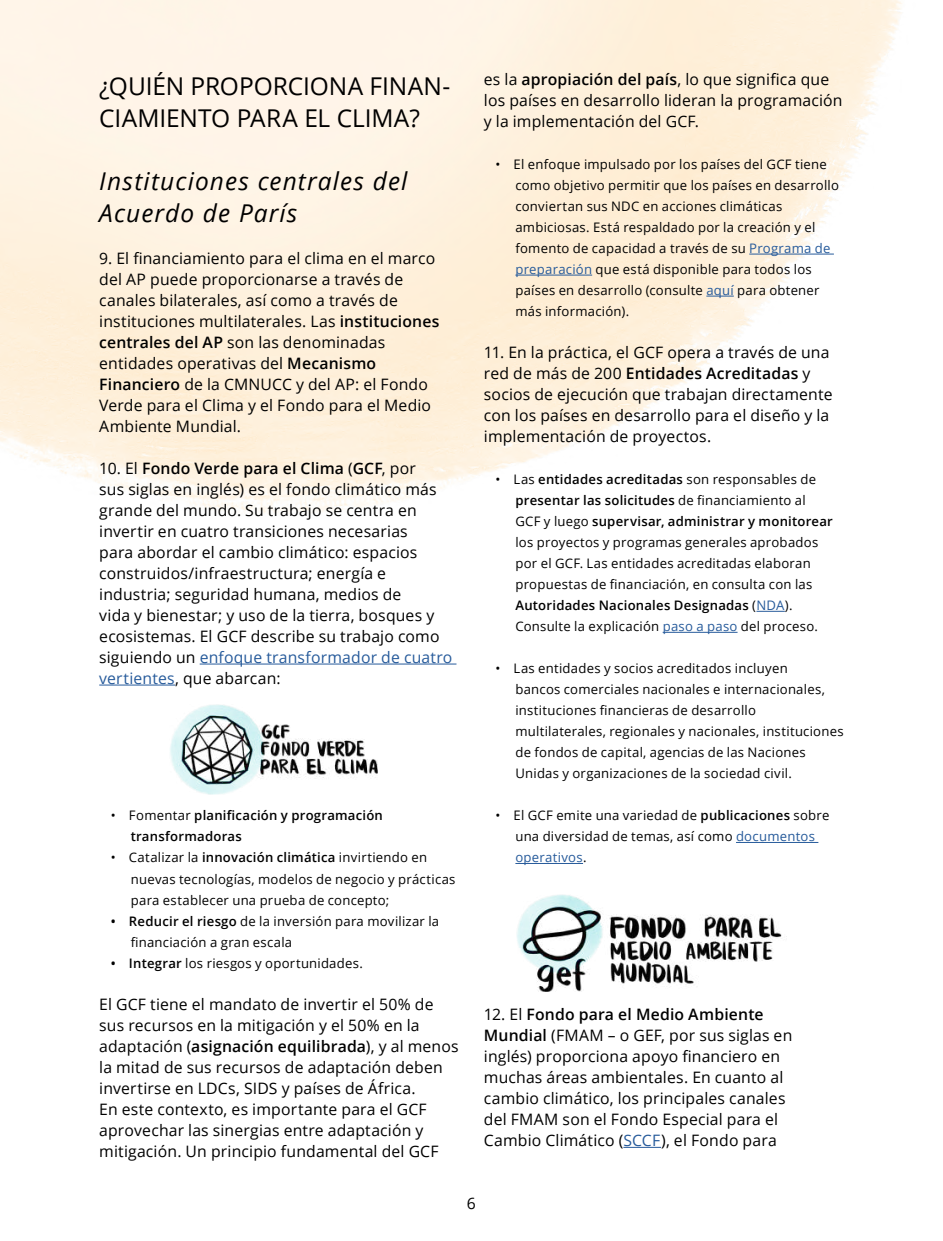
<style>
.page{position:relative;width:943px;height:1241px;background:#fff}
.page>*{position:absolute;margin:0;border:0;box-sizing:border-box;transform-origin:0 0}
.t1{font:24.5px/31.5px "Open Sans";letter-spacing:-.005em;color:#000}
.t2{font:italic 24.5px/31.5px "Open Sans";letter-spacing:.045em;color:#000}
.t3{font:15.75px/21px "Open Sans";letter-spacing:.01em;color:#000}
.t4{font:13.12px/21px "Open Sans";letter-spacing:.02em;color:#000}
.t5{font:600 13.12px/21px "Open Sans";letter-spacing:.02em;color:#000}
.s1{font-weight:600}
.s2{color:#275b9b}
.s3{font-weight:400}
</style>
<div class="page">
<hr style="left:749px;top:254px;width:84px;height:1px;background:#275b9b">
<hr style="left:515px;top:275px;width:77px;height:1px;background:#275b9b">
<svg style="left:706px;top:296px;width:27px;height:1px"></svg>
<svg style="left:756px;top:611px;width:28px;height:1px"></svg>
<hr style="left:662px;top:632px;width:75px;height:1px;background:#275b9b">
<hr style="left:736px;top:842px;width:82px;height:1px;background:#275b9b">
<hr style="left:515px;top:863px;width:68px;height:1px;background:#275b9b">
<hr style="left:623px;top:1146px;width:38px;height:1px;background:#275b9b">
<hr style="left:200px;top:663px;width:256px;height:1px;background:#275b9b">
<hr style="left:99px;top:684px;width:76px;height:1px;background:#275b9b">
<img style="left:170px;top:704px;width:207px;height:90px">
<img style="left:517px;top:894px;width:265px;height:97px">
<h1 class="t1" style="left:99px;top:70px;width:352px">¿QUIÉN PROPORCIONA FINAN-<br>CIAMIENTO PARA EL CLIMA?</h1>
<h1 class="t2" style="left:99px;top:165px;width:309px">Instituciones centrales del<br>Acuerdo de París</h1>
<p class="t3" style="left:99px;top:247px;width:342px">9. El financiamiento para el clima en el marco del AP puede proporcionarse a través de canales bilaterales, así como a través de instituciones multilaterales. Las <span class="s1">instituciones centrales del AP</span> son las denominadas entidades operativas del <span class="s1">Mecanismo Financiero</span> de la CMNUCC y del AP: el Fondo Verde para el Clima y el Fondo para el Medio Ambiente Mundial.</p>
<p class="t3" style="left:99px;top:457px;width:354px">10. El <span class="s1">Fondo Verde para el Clima</span> (<span class="s1">GCF</span>, por<br>sus siglas en inglés) es el fondo climático más grande del mundo. Su trabajo se centra en invertir en cuatro transiciones necesarias<br>para abordar el cambio climático: espacios construidos/infraestructura; energía e industria; seguridad humana, medios de<br>vida y bienestar; y uso de la tierra, bosques y ecosistemas. El GCF describe su trabajo como siguiendo un <span class="s2">enfoque transformador de cuatro vertientes</span>, que abarcan:</p>
<p class="t5" style="left:131px;top:804px;width:254px;text-indent:-20px"><span class="s3">• Fomentar</span> planificación y programación transformadoras</p>
<p class="t4" style="left:131px;top:846px;width:326px;text-indent:-20px">• Catalizar la <span class="s1">innovación climática</span> invirtiendo en nuevas tecnologías, modelos de negocio y prácticas para establecer una prueba de concepto;</p>
<p class="t4" style="left:131px;top:909px;width:310px;text-indent:-20px"><span class="s1">• Reducir el riesgo</span> de la inversión para movilizar la financiación a gran escala</p>
<p class="t4" style="left:111px;top:951px;width:253px"><span class="s1">• Integrar</span> los riesgos y oportunidades.</p>
<p class="t3" style="left:99px;top:992px;width:361px">El GCF tiene el mandato de invertir el 50% de sus recursos en la mitigación y el 50% en la adaptación (<span class="s1">asignación equilibrada</span>), y al menos la mitad de sus recursos de adaptación deben invertirse en LDCs, SIDS y países de África.<br>En este contexto, es importante para el GCF aprovechar las sinergias entre adaptación y mitigación. Un principio fundamental del GCF</p>
<p class="t3" style="left:484px;top:68px;width:360px">es la <span class="s1">apropiación del país</span>, lo que significa que los países en desarrollo lideran la programación y la implementación del GCF.</p>
<p class="t4" style="left:515px;top:153px;width:325px;text-indent:-20px">• El enfoque impulsado por los países del GCF tiene como objetivo permitir que los países en desarrollo conviertan sus NDC en acciones climáticas ambiciosas. Está respaldado por la creación y el fomento de capacidad a través de su <span class="s2">Programa de preparación</span> que está disponible para todos los países en desarrollo (consulte <span class="s2">aquí</span> para obtener más información).</p>
<p class="t3" style="left:484px;top:341px;width:350px">11. En la práctica, el GCF opera a través de una red de más de 200 <span class="s1">Entidades Acreditadas</span> y socios de ejecución que trabajan directamente con los países en desarrollo para el diseño y la implementación de proyectos.</p>
<p class="t4" style="left:515px;top:468px;width:319px;text-indent:-20px">• Las <span class="s1">entidades acreditadas</span> son responsables de <span class="s1">presentar las solicitudes</span> de financiamiento al GCF y luego <span class="s1">supervisar, administrar y monitorear </span>los proyectos y programas generales aprobados por el GCF. Las entidades acreditadas elaboran propuestas de financiación, en consulta con las <span class="s1">Autoridades Nacionales Designadas</span> (<span class="s2">NDA</span>).<br>Consulte la explicación <span class="s2">paso a paso</span> del proceso.</p>
<p class="t4" style="left:515px;top:657px;width:330px;text-indent:-20px">• Las entidades y socios acreditados incluyen<br>bancos comerciales nacionales e internacionales, instituciones financieras de desarrollo multilaterales, regionales y nacionales, instituciones de fondos de capital, agencias de las Naciones Unidas y organizaciones de la sociedad civil.</p>
<p class="t4" style="left:515px;top:804px;width:315px;text-indent:-20px">• El GCF emite una variedad de <span class="s1">publicaciones</span> sobre una diversidad de temas, así como <span class="s2">documentos operativos</span>.</p>
<p class="t3" style="left:484px;top:1003px;width:310px">12. El <span class="s1">Fondo para el Medio Ambiente Mundial</span> (FMAM – o GEF, por sus siglas en inglés) proporciona apoyo financiero en muchas áreas ambientales. En cuanto al cambio climático, los principales canales del FMAM son el Fondo Especial para el Cambio Climático (<span class="s2">SCCF</span>), el Fondo para</p>
<p class="t3" style="left:467px;top:1192px;width:11px">6</p>
</div>
